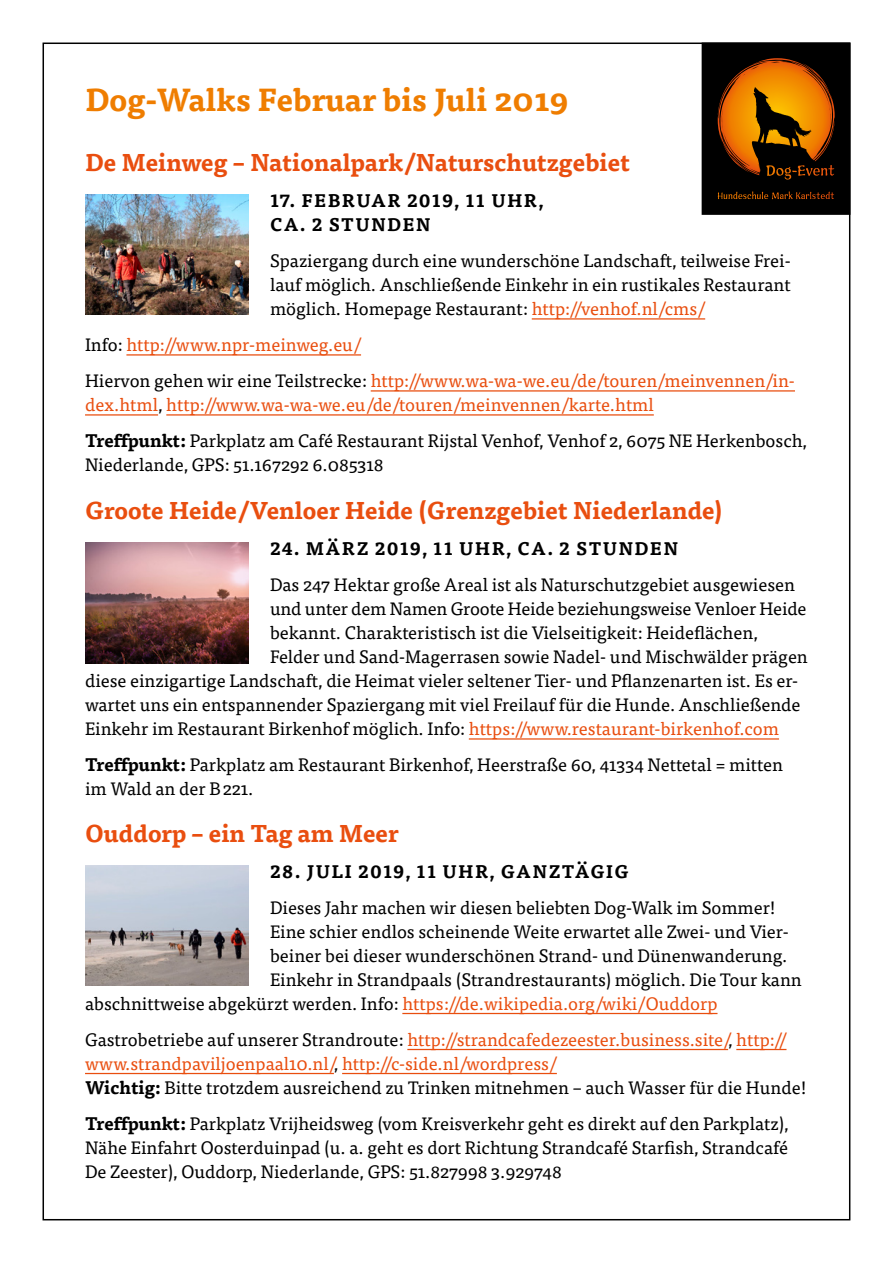
<style>
.page{position:relative;width:893px;height:1263px;background:#fff}
.page>*{position:absolute;margin:0;border:0;box-sizing:border-box;transform-origin:0 0}
.t1{font:700 31.5px "Tisa Pro";color:#ef7d00}
.t2{font:700 24px "Tisa Pro";color:#e94e0f}
.t3{font:18px/24px "Tisa Pro";color:#000;text-align:justify}
.t4{font:18px/24px "Tisa Pro";color:#e94e0f}
.t5{font:700 18px/24px "Tisa Pro";letter-spacing:.07em;color:#000}
.s1{color:#e94e0f}
.s2{color:#000}
.s3{font-weight:700}
.s4{font-weight:700;color:#000}
</style>
<div class="page">
<svg style="left:702px;top:43px;width:148px;height:172px;background:#4c2901"></svg>
<hr style="left:532px;top:318px;width:173px;height:2px;background:#e94e0f">
<hr style="left:126px;top:354px;width:235px;height:2px;background:#e94e0f">
<hr style="left:371px;top:390px;width:424px;height:2px;background:#e94e0f">
<hr style="left:85px;top:414px;width:73px;height:2px;background:#e94e0f">
<hr style="left:166px;top:414px;width:488px;height:2px;background:#e94e0f">
<hr style="left:469px;top:738px;width:310px;height:2px;background:#e94e0f">
<hr style="left:402px;top:1013px;width:315px;height:1px;background:#e94e0f">
<hr style="left:407px;top:1049px;width:321px;height:1px;background:#e94e0f">
<hr style="left:736px;top:1049px;width:50px;height:1px;background:#e94e0f">
<hr style="left:85px;top:1073px;width:249px;height:1px;background:#e94e0f">
<hr style="left:342px;top:1073px;width:215px;height:1px;background:#e94e0f">
<img style="left:85px;top:194px;width:164px;height:120px">
<img style="left:85px;top:543px;width:164px;height:120px">
<img style="left:85px;top:865px;width:164px;height:120px">
<h1 class="t1" style="left:85px;top:75px;width:485px">Dog-Walks Februar bis Juli 2019</h1>
<h2 class="t2" style="left:85px;top:143px;width:546px">De Meinweg – Nationalpark/Naturschutzgebiet</h2>
<p class="t5" style="left:270px;top:188px;width:275px">17. FEBRUAR 2019, 11 UHR,<br>CA. 2 STUNDEN</p>
<p class="t3" style="left:270px;top:248px;width:522px">Spaziergang durch eine wunderschöne Landschaft, teilweise Frei&shy;lauf möglich. Anschließende Einkehr in ein rustikales Restaurant möglich. Homepage Restaurant: <span class="s1">http://venhof.nl/cms/</span></p>
<p class="t4" style="left:85px;top:326px;width:711px;line-height:36px"><span class="s2">Info:</span> http://www.npr-meinweg.eu/<br><span class="s2">Hiervon gehen wir eine Teilstrecke:</span> http://www.wa-wa-we.eu/de/touren/meinvennen/in-</p>
<p class="t3" style="left:85px;top:386px;width:724px;line-height:36px"><span class="s1">dex.html</span>, <span class="s1">http://www.wa-wa-we.eu/de/touren/meinvennen/karte.html<br></span><span class="s3">Treffpunkt:</span> Parkplatz am Café Restaurant Rijstal Venhof, Venhof 2, 6075 NE Herkenbosch,</p>
<p class="t3" style="left:85px;top:452px;width:300px">Niederlande, GPS: 51.167292 6.085318</p>
<h2 class="t2" style="left:85px;top:491px;width:639px">Groote Heide/Venloer Heide (Grenzgebiet Niederlande)</h2>
<p class="t5" style="left:270px;top:536px;width:410px">24. MÄRZ 2019, 11 UHR, CA. 2 STUNDEN</p>
<p class="t3" style="left:270px;top:572px;width:526px">Das 247 Hektar große Areal ist als Naturschutzgebiet ausgewiesen</p>
<p class="t3" style="left:270px;top:596px;width:538px">und unter dem Namen Groote Heide beziehungsweise Venloer Heide</p>
<p class="t3" style="left:270px;top:620px;width:489px">bekannt. Charakteristisch ist die Vielseitigkeit: Heideflächen,</p>
<p class="t3" style="left:270px;top:644px;width:539px">Felder und Sand-Magerrasen sowie Nadel- und Mischwälder prägen</p>
<p class="t3" style="left:85px;top:668px;width:715px">diese einzigartige Landschaft, die Heimat vieler seltener Tier- und Pflanzenarten ist. Es er-</p>
<p class="t3" style="left:85px;top:692px;width:717px">wartet uns ein entspannender Spaziergang mit viel Freilauf für die Hunde. Anschließende</p>
<p class="t3" style="left:85px;top:716px;width:695px">Einkehr im Restaurant Birkenhof möglich. Info: <span class="s1">https://www.restaurant-birkenhof.com</span></p>
<p class="t3" style="left:85px;top:752px;width:699px"><span class="s3">Treffpunkt:</span> Parkplatz am Restaurant Birkenhof, Heerstraße 60, 41334 Nettetal = mitten im Wald an der B221.</p>
<h2 class="t2" style="left:85px;top:814px;width:315px">Ouddorp – ein Tag am Meer</h2>
<p class="t5" style="left:270px;top:858px;width:360px">28. JULI 2019, 11 UHR, GANZTÄGIG</p>
<p class="t3" style="left:270px;top:894px;width:507px">Dieses Jahr machen wir diesen beliebten Dog-Walk im Sommer!</p>
<p class="t3" style="left:270px;top:918px;width:520px">Eine schier endlos scheinende Weite erwartet alle Zwei- und Vier-</p>
<p class="t3" style="left:270px;top:942px;width:519px">beiner bei dieser wunderschönen Strand- und Dünenwanderung.</p>
<p class="t3" style="left:270px;top:966px;width:533px">Einkehr in Strandpaals (Strandrestaurants) möglich. Die Tour kann</p>
<p class="t4" style="left:85px;top:990px;width:634px"><span class="s2">abschnittweise abgekürzt werden. Info:</span> https://de.wikipedia.org/wiki/Ouddorp</p>
<p class="t4" style="left:85px;top:1026px;width:723px"><span class="s2">Gastrobetriebe auf unserer Strandroute:</span> http://strandcafedezeester.business.site/<span class="s2">,</span> http:// www.strandpaviljoenpaal10.nl/<span class="s2">,</span> http://c-side.nl/wordpress/<br><span class="s4">Wichtig:</span> <span class="s2">Bitte trotzdem ausreichend zu Trinken mitnehmen – auch Wasser für die Hunde!</span></p>
<p class="t3" style="left:85px;top:1110px;width:705px"><span class="s3">Treffpunkt:</span> Parkplatz Vrijheidsweg (vom Kreisverkehr geht es direkt auf den Parkplatz), Nähe Einfahrt Oosterduinpad (u. a. geht es dort Richtung Strandcafé Starfish, Strandcafé De Zeester), Ouddorp, Niederlande, GPS: 51.827998 3.929748</p>
</div>
